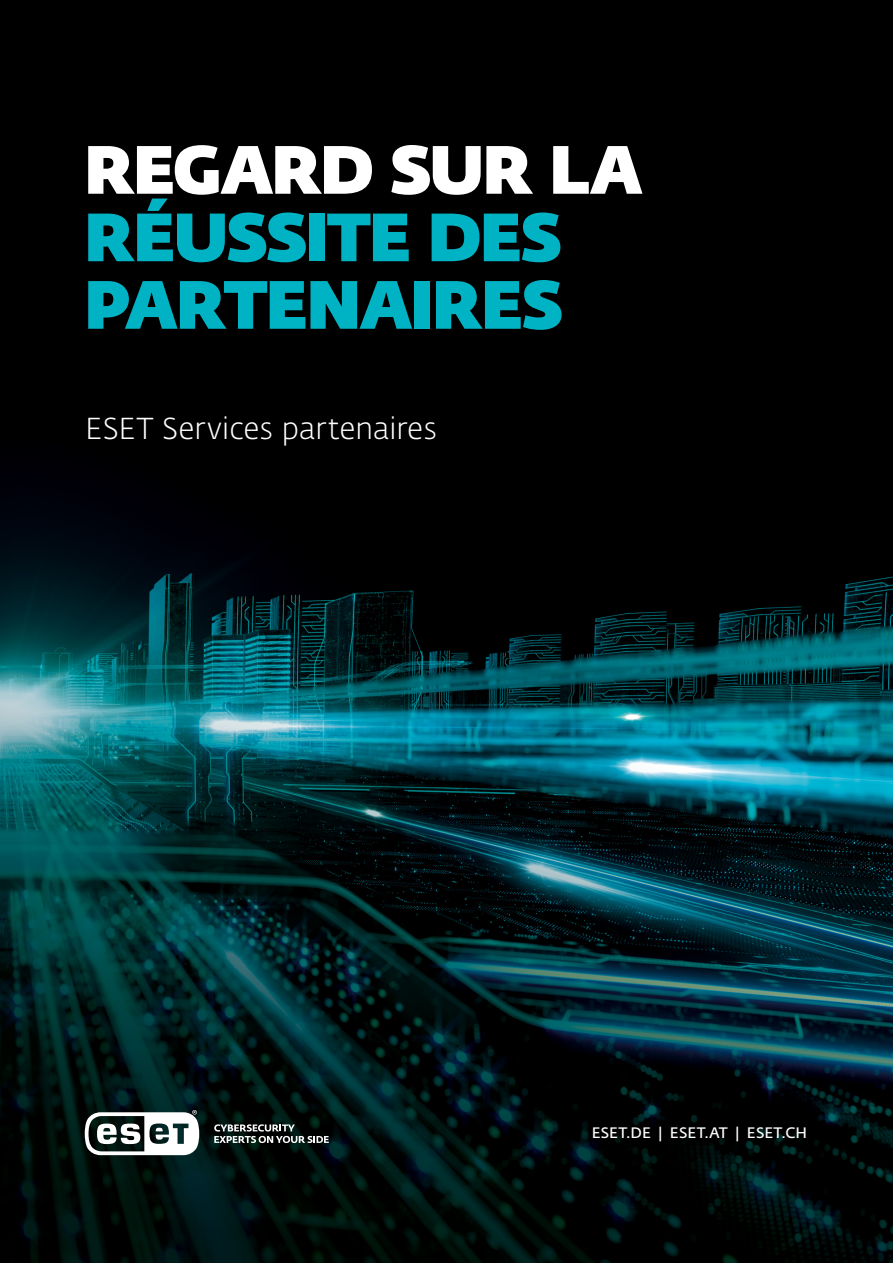
<style>
.page{position:relative;width:893px;height:1263px;background:#fff}
.page>*{position:absolute;margin:0;border:0;box-sizing:border-box;transform-origin:0 0}
.t1{font:800 67.5px/67.5px "Fedra Sans Dis Std";letter-spacing:-.005em;color:#00b3c4}
.t2{font:800 67.5px "Fedra Sans Dis Std";letter-spacing:-.005em;color:#fff}
.t3{font:30px "Fedra Sans Alt Pro Light LF";color:#fff}
.t4{font:15px "Fedra Sans Alt Pro Demi LF";letter-spacing:.01em;color:#fff}
</style>
<div class="page">
<img style="left:0;top:0;width:893px;height:1263px">
<svg style="left:85px;top:1110px;width:114px;height:45px"></svg>
<svg style="left:214px;top:1124px;width:115px;height:19px;background:#4f5553"></svg>
<h1 class="t2" style="left:85px;top:115px;width:559px">REGARD SUR LA</h1>
<h1 class="t1" style="left:85px;top:199px;width:479px">RÉUSSITE DES<br>PARTENAIRES</h1>
<p class="t3" style="left:85px;top:408px;width:353px">ESET Services partenaires</p>
<p class="t4" style="left:592px;top:1122px;width:217px">ESET.DE | ESET.AT | ESET.CH</p>
</div>
